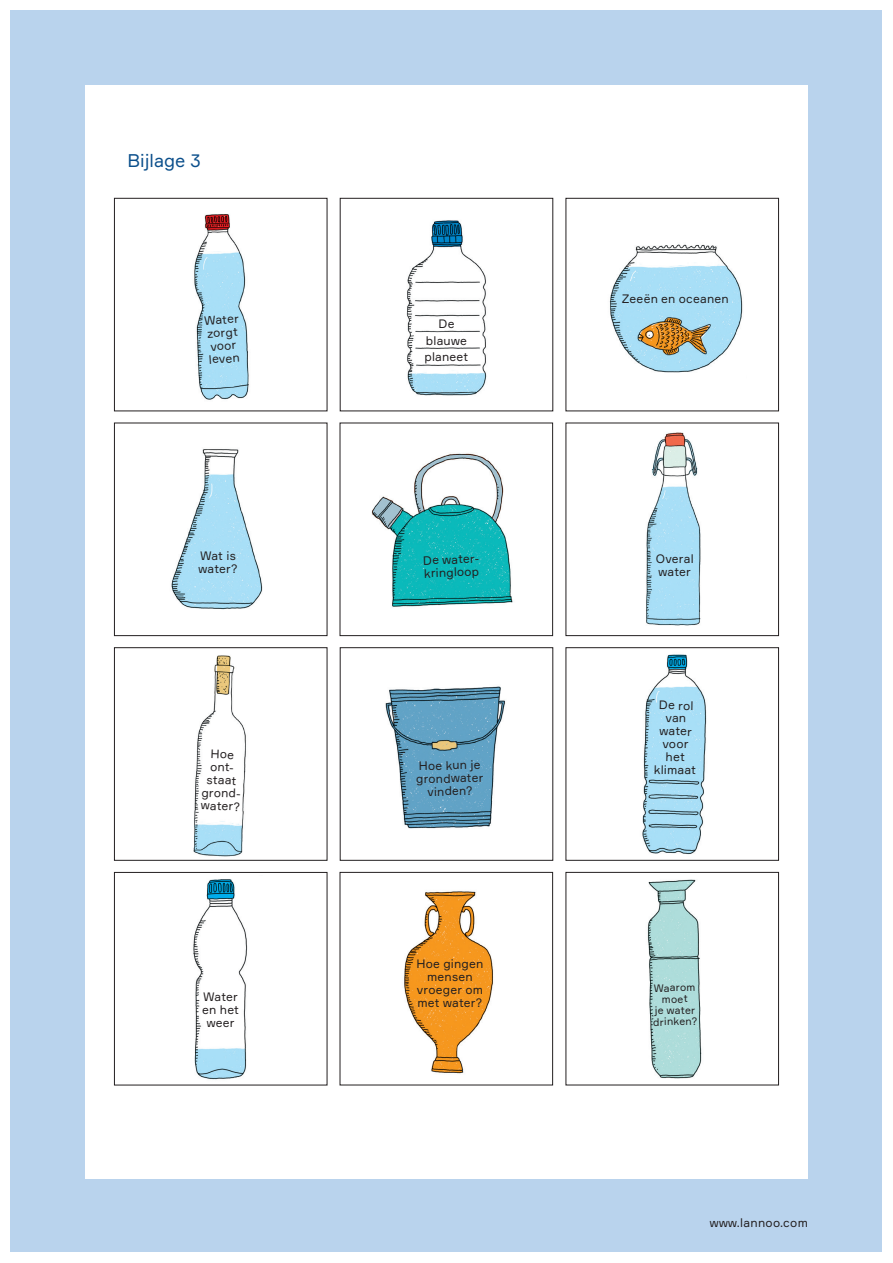
<style>
.page{position:relative;width:893px;height:1263px;background:#fff}
.page>*{position:absolute;margin:0;border:0;box-sizing:border-box;transform-origin:0 0}
.t1{font:18px "Formular";color:#0b4f8b}
.t2{font:12px/12.9px "Formular";letter-spacing:.015em;color:#231f20;text-align:center}
.t3{font:10.5px/11.2px "Formular";color:#231f20;text-align:center}
</style>
<div class="page">
<div style="left:11px;top:11px;width:871px;height:1241px;background:#b9d3ed"></div>
<div style="left:85px;top:85px;width:723px;height:1093px;background:#fff"></div>
<div style="left:114px;top:198px;width:213px;height:213px;border:1px solid #231f20"></div>
<div style="left:114px;top:647px;width:213px;height:214px;border:1px solid #231f20"></div>
<div style="left:114px;top:872px;width:213px;height:213px;border:1px solid #231f20"></div>
<div style="left:340px;top:647px;width:213px;height:214px;border:1px solid #231f20"></div>
<div style="left:566px;top:198px;width:213px;height:213px;border:1px solid #231f20"></div>
<div style="left:114px;top:423px;width:213px;height:213px;border:1px solid #231f20"></div>
<div style="left:340px;top:423px;width:213px;height:213px;border:1px solid #231f20"></div>
<div style="left:340px;top:872px;width:213px;height:213px;border:1px solid #231f20"></div>
<div style="left:566px;top:423px;width:213px;height:213px;border:1px solid #231f20"></div>
<div style="left:566px;top:647px;width:213px;height:214px;border:1px solid #231f20"></div>
<div style="left:566px;top:872px;width:213px;height:213px;border:1px solid #231f20"></div>
<img style="left:194px;top:214px;width:55px;height:186px">
<img style="left:171px;top:449px;width:92px;height:161px">
<img style="left:371px;top:453px;width:142px;height:154px">
<img style="left:646px;top:432px;width:55px;height:194px">
<img style="left:406px;top:220px;width:81px;height:176px">
<img style="left:385px;top:686px;width:121px;height:143px">
<img style="left:642px;top:654px;width:65px;height:201px">
<img style="left:193px;top:879px;width:55px;height:201px">
<img style="left:404px;top:891px;width:90px;height:183px">
<img style="left:647px;top:879px;width:55px;height:200px">
<img style="left:609px;top:244px;width:134px;height:129px">
<img style="left:193px;top:655px;width:53px;height:202px">
<h1 class="t1" style="left:128px;top:149px;width:75px">Bijlage 3</h1>
<p class="t2" style="left:204px;top:314px;width:36px;text-align:left;rotate:-4deg">Water zorgt voor leven</p>
<p class="t2" style="left:424px;top:315px;width:46px;line-height:16.5px">De blauwe planeet</p>
<p class="t2" style="left:622px;top:292px;width:108px">Zeeën en oceanen</p>
<p class="t2" style="left:198px;top:549px;width:41px;text-align:left">Wat is water?</p>
<p class="t2" style="left:423px;top:554px;width:59px;text-align:left;rotate:-2deg">De water&shy;kringloop</p>
<p class="t2" style="left:656px;top:552px;width:39px;text-align:left">Overal water</p>
<p class="t2" style="left:203px;top:747px;width:42px;rotate:2deg">Hoe ont&shy;staat grond&shy;water?</p>
<p class="t2" style="left:416px;top:759px;width:69px;rotate:-1deg">Hoe kun je grondwater vinden?</p>
<p class="t2" style="left:202px;top:990px;width:38px">Water en het weer</p>
<p class="t2" style="left:417px;top:957px;width:68px">Hoe gingen mensen vroeger om met water?</p>
<p class="t2" style="left:655px;top:698px;width:44px;rotate:1deg">De rol van water voor het klimaat</p>
<p class="t3" style="left:652px;top:982px;width:46px;rotate:-1deg">Waarom moet<br>je water drinken?</p>
<p class="t2" style="left:710px;top:1216px;width:99px">www.lannoo.com</p>
</div>
